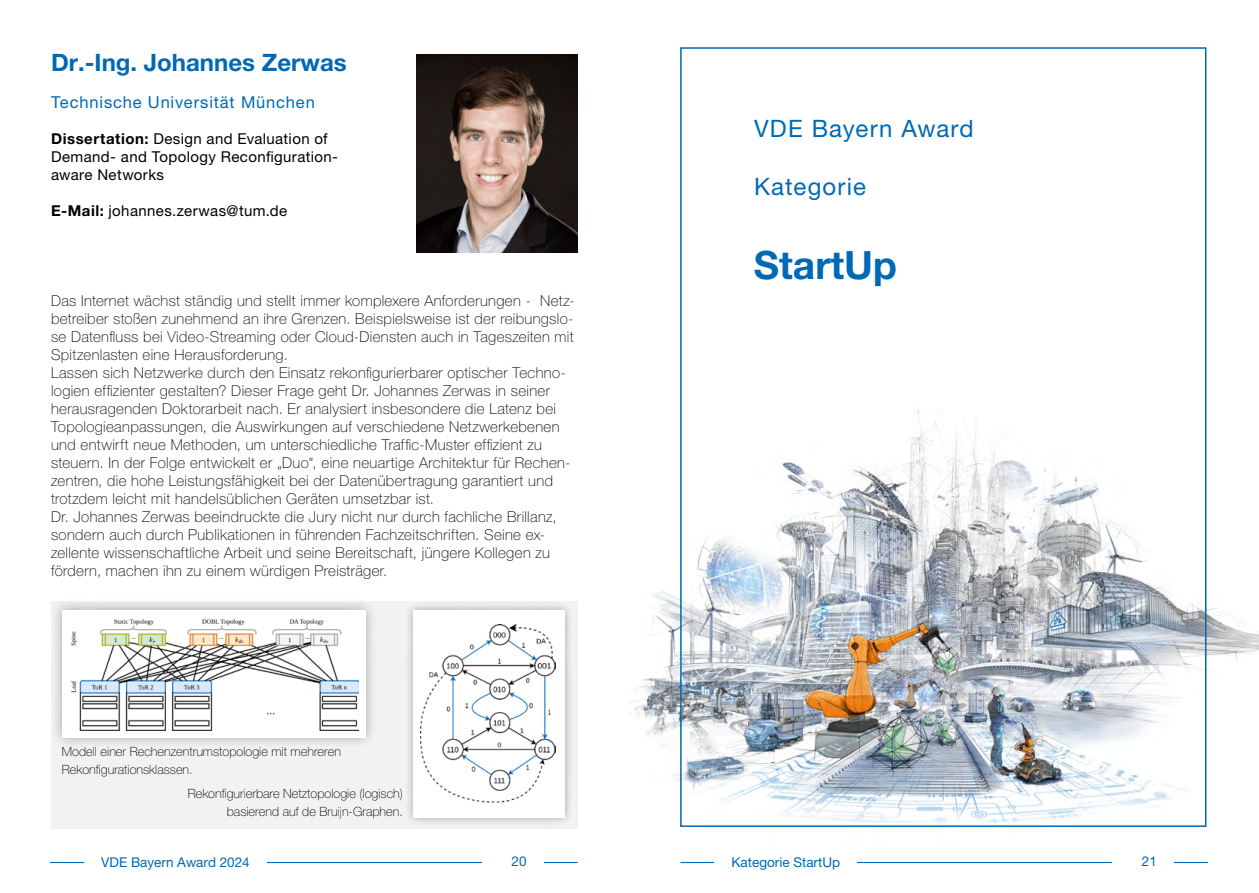
<style>
.page{position:relative;width:1259px;height:893px;background:#fff}
.page>*{position:absolute;margin:0;border:0;box-sizing:border-box;transform-origin:0 0}
.t1{font:700 39px "Helvetica Neue LT Pro";color:#0069b4}
.t2{font:24px "Helvetica Neue LT Pro";letter-spacing:.045em;color:#0069b4}
.t3{font:700 24px "Helvetica Neue LT Pro";color:#0069b4}
.t4{font:16.5px "Helvetica Neue LT Pro";letter-spacing:.05em;color:#0069b4}
.t5{font:100 15px/18px "Helvetica Neue LT Pro";letter-spacing:.025em;color:#000}
.t6{font:15px/18px "Helvetica Neue LT Pro";letter-spacing:.025em;color:#000}
.t7{font:13.5px "Helvetica Neue LT Pro";color:#0069b4}
.t8{font:100 12.75px/18px "Helvetica Neue LT Pro";color:#000;text-align:right}
.s1{font-weight:700}
</style>
<div class="page">
<hr style="left:680px;top:862px;width:528px;height:1px;background:#0069b4">
<div style="left:714px;top:857px;width:143px;height:10px;background:#fff"></div>
<div style="left:1113px;top:857px;width:61px;height:9px;background:#fff"></div>
<hr style="left:50px;top:862px;width:527px;height:1px;background:#0069b4">
<div style="left:84px;top:857px;width:183px;height:10px;background:#fff"></div>
<div style="left:482px;top:857px;width:61px;height:9px;background:#fff"></div>
<img style="left:416px;top:54px;width:161px;height:198px">
<div style="left:51px;top:601px;width:527px;height:227px;background:#f4f1f1"></div>
<div style="left:50px;top:598px;width:328px;height:152px;background:#000;opacity:.3"></div>
<div style="left:62px;top:610px;width:304px;height:128px;background:#fff"></div>
<img style="left:71px;top:618px;width:287px;height:112px">
<div style="left:405px;top:601px;width:169px;height:226px;background:#000;opacity:.3"></div>
<div style="left:414px;top:610px;width:151px;height:207px;background:#fff"></div>
<img style="left:420px;top:624px;width:136px;height:179px">
<img style="left:629px;top:401px;width:630px;height:426px">
<h2 class="t3" style="left:51px;top:48px;width:297px">Dr.-Ing. Johannes Zerwas</h2>
<p class="t4" style="left:51px;top:92px;width:265px">Technische Universität München</p>
<p class="t6" style="left:51px;top:129px;width:288px"><span class="s1">Dissertation:</span> Design and Evaluation of<br>Demand- and Topology Reconfiguration&shy;aware Networks</p>
<p class="t6" style="left:51px;top:201px;width:238px"><span class="s1">E-Mail:</span> johannes.zerwas@tum.de</p>
<p class="t5" style="left:51px;top:292px;width:525px">Das Internet wächst ständig und stellt immer komplexere Anforderungen - Netz&shy;betreiber stoßen zunehmend an ihre Grenzen. Beispielsweise ist der reibungslo&shy;se Datenfluss bei Video-Streaming oder Cloud-Diensten auch in Tageszeiten mit Spitzenlasten eine Herausforderung.<br>Lassen sich Netzwerke durch den Einsatz rekonfigurierbarer optischer Techno&shy;logien effizienter gestalten? Dieser Frage geht Dr. Johannes Zerwas in seiner herausragenden Doktorarbeit nach. Er analysiert insbesondere die Latenz bei Topologieanpassungen, die Auswirkungen auf verschiedene Netzwerkebenen und entwirft neue Methoden, um unterschiedliche Traffic-Muster effizient zu steuern. In der Folge entwickelt er „Duo“, eine neuartige Architektur für Rechen&shy;zentren, die hohe Leistungsfähigkeit bei der Datenübertragung garantiert und trotzdem leicht mit handelsüblichen Geräten umsetzbar ist.<br>Dr. Johannes Zerwas beeindruckte die Jury nicht nur durch fachliche Brillanz, sondern auch durch Publikationen in führenden Fachzeitschriften. Seine ex&shy;zellente wissenschaftliche Arbeit und seine Bereitschaft, jüngere Kollegen zu fördern, machen ihn zu einem würdigen Preisträger.</p>
<p class="t8" style="left:62px;top:742px;width:280px;text-align:left">Modell einer Rechenzentrumstopologie mit mehreren<br>Rekonfigurationsklassen.</p>
<p class="t8" style="left:188px;top:784px;width:217px">Rekonfigurierbare Netztopologie (logisch) basierend auf de Bruijn-Graphen.</p>
<h2 class="t2" style="left:754px;top:114px;width:221px">VDE Bayern Award</h2>
<h2 class="t2" style="left:754px;top:172px;width:113px">Kategorie</h2>
<h1 class="t1" style="left:754px;top:241px;width:145px">StartUp</h1>
<p class="t7" style="left:101px;top:854px;width:150px">VDE Bayern Award 2024</p>
<p class="t7" style="left:511px;top:853px;width:17px">20</p>
<p class="t7" style="left:731px;top:854px;width:110px">Kategorie StartUp</p>
<p class="t7" style="left:1142px;top:853px;width:17px">21</p>
</div>
